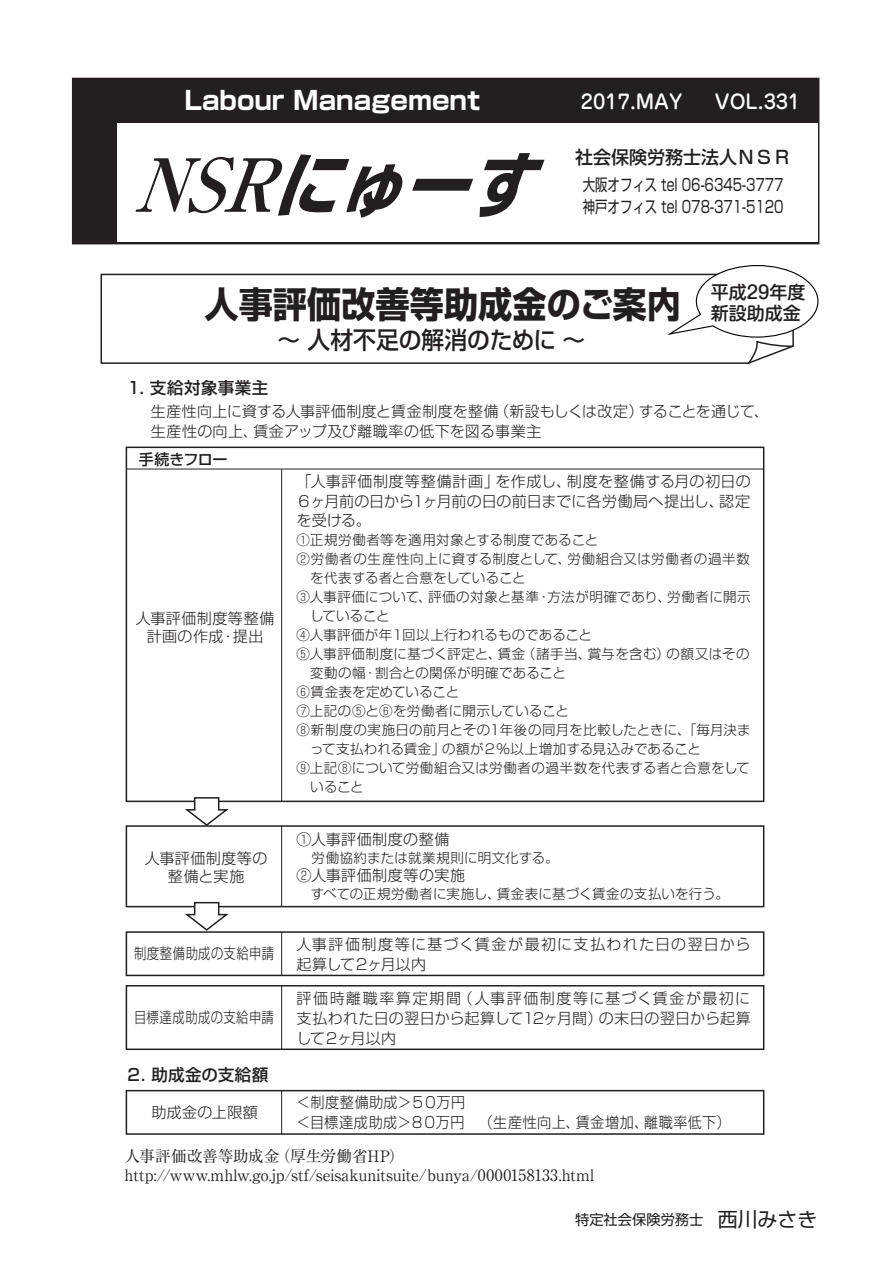
<style>
.page{position:relative;width:893px;height:1263px;background:#fff}
.page>*{position:absolute;margin:0;border:0;box-sizing:border-box;transform-origin:0 0}
.t1{font:italic 700 71.1px "Shin Go Pro";color:#231f20;scale:.9 1}
.t2{font:700 36px "Shin Go Pro";color:#231f20;scale:.95 1}
.t3{font:700 25.5px "Shin Go Pro";color:#fff}
.t4{font:500 24px "Shin Go Pro";color:#231f20;scale:.95 1}
.t5{font:500 19.5px "Jun 34 Pro";color:#fff}
.t6{font:500 18px "Shin Go Pro";color:#231f20}
.t7{font:500 18px/21.6px "Shin M Go Pro";color:#231f20}
.t8{font:16.5px/22.5px "Shin Go Pro";color:#231f20;scale:.75 1}
.t9{font:500 16.5px "Shin Go Pro";letter-spacing:.03em;color:#231f20}
.t10{font:500 16.5px "Shin Go Pro";letter-spacing:.01em;color:#231f20}
.t11{font:15.75px/19.5px "Ryumin Pro";letter-spacing:-.005em;color:#231f20}
.t12{font:300 15px/20.1px "Shin Go Pro";letter-spacing:.03em;color:#231f20;text-align:center}
.t13{font:300 15px/20.1px "Shin Go Pro";letter-spacing:.03em;color:#231f20;scale:.94 1}
.t14{font:300 15px/20.1px "Shin Go Pro";letter-spacing:.08em;color:#231f20}
.t15{font:300 15px "Shin Go Pro";letter-spacing:.03em;color:#231f20;scale:.82 1}
.t16{font:500 15px "Shin Go Pro";letter-spacing:-.015em;color:#231f20}
.t17{font:14.25px "Shin Go Pro";color:#231f20}
.t18{font:300 13.5px "Shin Go Pro";letter-spacing:.025em;color:#231f20}
.t19{font:300 13.5px "Shin Go Pro";letter-spacing:.045em;color:#231f20}
.s1{font-family:"Ryumin Pro";font-size:73.35px}
.s2{font-size:19.95px}
</style>
<div class="page">
<div style="left:72px;top:78px;width:747px;height:166px;background:#231f20"></div>
<div style="left:117px;top:123px;width:700px;height:119px;background:#fff"></div>
<div style="left:126px;top:447px;width:638px;height:355px;border:2px solid #231f20"></div>
<hr style="left:126px;top:469px;width:637px;height:1px;background:#231f20">
<hr style="left:281px;top:469px;width:1px;height:332px;background:#231f20">
<div style="left:126px;top:825px;width:638px;height:82px;border:2px solid #231f20"></div>
<hr style="left:281px;top:826px;width:1px;height:81px;background:#231f20">
<div style="left:126px;top:931px;width:638px;height:45px;border:2px solid #231f20"></div>
<hr style="left:281px;top:932px;width:1px;height:43px;background:#231f20">
<div style="left:126px;top:1090px;width:638px;height:45px;border:2px solid #231f20"></div>
<hr style="left:281px;top:1091px;width:1px;height:43px;background:#231f20">
<div style="left:126px;top:985px;width:638px;height:65px;border:2px solid #231f20"></div>
<hr style="left:281px;top:986px;width:1px;height:63px;background:#231f20">
<svg style="left:182px;top:797px;width:49px;height:30px"></svg>
<svg style="left:182px;top:901px;width:49px;height:31px"></svg>
<svg style="left:100px;top:273px;width:564px;height:91px"></svg>
<svg style="left:664px;top:265px;width:155px;height:99px"></svg>
<h3 class="t3" style="left:184px;top:80px;width:297px">Labour Management</h3>
<h3 class="t5" style="left:581px;top:86px;width:221px">2017.MAY　 VOL.331</h3>
<h1 class="t1" style="left:133px;top:128px;width:481px"><span class="s1">NSR</span>にゅーす</h1>
<h3 class="t6" style="left:575px;top:142px;width:218px">社会保険労務士法人ＮＳＲ</h3>
<p class="t8" style="left:583px;top:171px;width:269px">大阪オフィス tel 06-6345-3777神戸オフィス tel 078-371-5120</p>
<h2 class="t2" style="left:204px;top:276px;width:503px">人事評価改善等助成金のご案内</h2>
<h3 class="t4" style="left:277px;top:321px;width:349px">～ 人材不足の解消のために ～　</h3>
<p class="t9" style="left:125px;top:375px;width:161px">１．支給対象事業主　</p>
<h3 class="t7" style="left:711px;top:279px;width:96px">平成29年度新設助成金</h3>
<p class="t12" style="left:151px;top:399px;width:619px;text-align:left">生産性向上に資する人事評価制度と賃金制度を整備（新設もしくは改定）することを通じて、生産性の向上、賃金アップ及び離職率の低下を図る事業主</p>
<p class="t12" style="left:296px;top:470px;width:455px;line-height:19px;text-align:justify">「人事評価制度等整備計画」を作成し、制度を整備する月の初日の６ヶ月前の日から１ヶ月前の日の前日までに各労働局へ提出し、認定を受ける。</p>
<p class="t18" style="left:296px;top:528px;width:303px">①正規労働者等を適用対象とする制度であること</p>
<p class="t19" style="left:296px;top:547px;width:455px">②労働者の生産性向上に資する制度として、労働組合又は労働者の過半数</p>
<p class="t18" style="left:310px;top:567px;width:217px">を代表する者と合意をしていること</p>
<p class="t18" style="left:296px;top:586px;width:455px">③人事評価について、評価の対象と基準・方法が明確であり、労働者に開示</p>
<p class="t18" style="left:310px;top:605px;width:81px">していること</p>
<p class="t18" style="left:296px;top:624px;width:297px">④人事評価が年１回以上行われるものであること</p>
<p class="t18" style="left:296px;top:643px;width:454px">⑤人事評価制度に基づく評定と、賃金（諸手当、賞与を含む）の額又はその</p>
<p class="t18" style="left:310px;top:662px;width:257px">変動の幅・割合との関係が明確であること</p>
<p class="t18" style="left:296px;top:681px;width:164px">⑥賃金表を定めていること</p>
<p class="t18" style="left:296px;top:700px;width:274px">⑦上記の⑤と⑥を労働者に開示していること</p>
<p class="t18" style="left:296px;top:719px;width:455px">⑧新制度の実施日の前月とその１年後の同月を比較したときに、「毎月決ま</p>
<p class="t18" style="left:310px;top:738px;width:392px">って支払われる賃金」の額が２％以上増加する見込みであること</p>
<p class="t18" style="left:296px;top:757px;width:455px">⑨上記⑧について労働組合又は労働者の過半数を代表する者と合意をして</p>
<p class="t18" style="left:310px;top:776px;width:55px">いること</p>
<p class="t12" style="left:296px;top:828px;width:154px">①人事評価制度の整備</p>
<p class="t18" style="left:311px;top:847px;width:249px">労働協約または就業規則に明文化する。</p>
<p class="t12" style="left:296px;top:864px;width:170px">②人事評価制度等の実施</p>
<p class="t18" style="left:311px;top:883px;width:419px">すべての正規労働者に実施し、賃金表に基づく賃金の支払いを行う。</p>
<p class="t16" style="left:139px;top:447px;width:90px">手続きフロー</p>
<p class="t12" style="left:136px;top:608px;width:140px;line-height:18px">人事評価制度等整備計画の作成・提出</p>
<p class="t12" style="left:145px;top:848px;width:124px;line-height:18px">人事評価制度等の整備と実施</p>
<p class="t15" style="left:134px;top:941px;width:172px">制度整備助成の支給申請</p>
<p class="t15" style="left:134px;top:1005px;width:172px">目標達成助成の支給申請</p>
<p class="t10" style="left:125px;top:1061px;width:144px">２．助成金の支給額</p>
<p class="t14" style="left:296px;top:932px;width:455px">人事評価制度等に基づく賃金が最初に支払われた日の翌日から起算して２ヶ月以内</p>
<p class="t12" style="left:296px;top:986px;width:455px;text-align:justify">評価時離職率算定期間（人事評価制度等に基づく賃金が最初に支払われた日の翌日から起算して12ヶ月間）の末日の翌日から起算して２ヶ月以内</p>
<p class="t13" style="left:296px;top:1090px;width:463px">＜制度整備助成＞５０万円<br>＜目標達成助成＞８０万円　（生産性向上、賃金増加、離職率低下）</p>
<p class="t12" style="left:151px;top:1100px;width:108px">助成金の上限額</p>
<p class="t11" style="left:125px;top:1145px;width:471px">人事評価改善等助成金（厚生労働省HP）　http://www.mhlw.go.jp/stf/seisakunitsuite/bunya/0000158133.html</p>
<p class="t17" style="left:575px;top:1208px;width:244px">特定社会保険労務士 <span class="s2">西川みさき</span></p>
</div>
